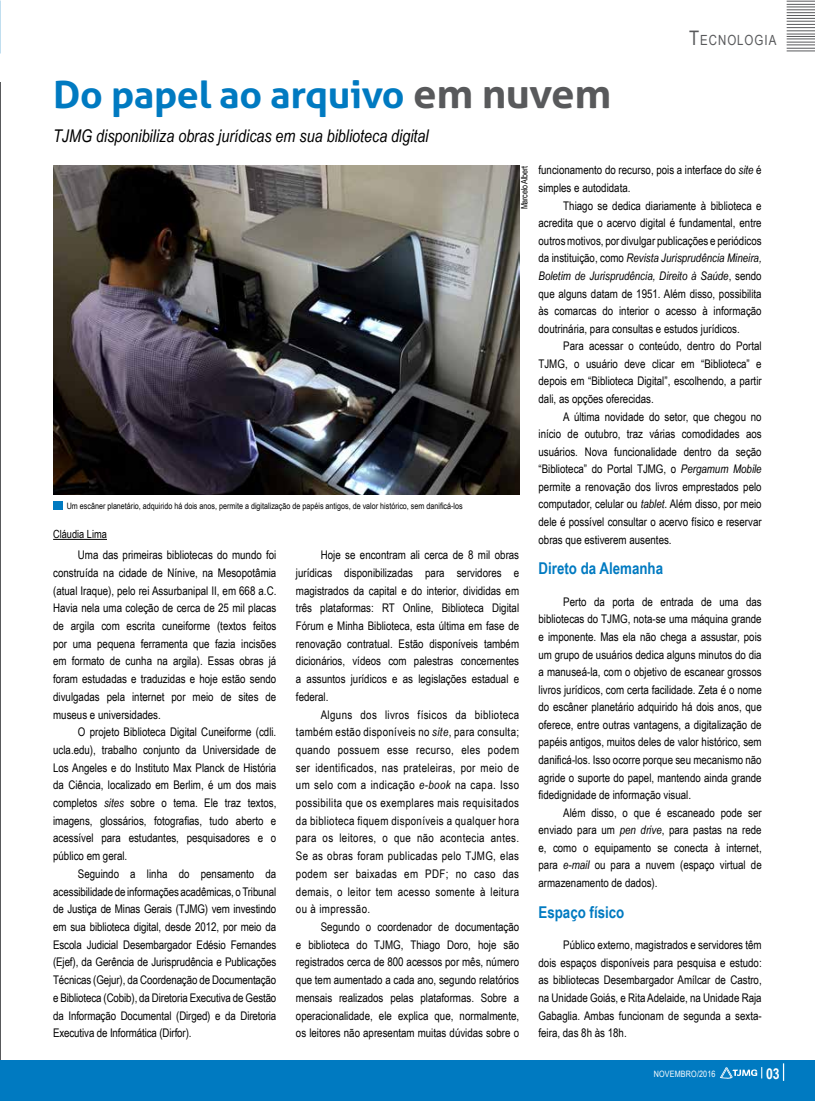
<style>
.page{position:relative;width:815px;height:1101px;background:#fff}
.page>*{position:absolute;margin:0;border:0;box-sizing:border-box;transform-origin:0 0}
.t1{font:700 37.5px "Aller";letter-spacing:-.01em;color:#007ac1;scale:1.05 1}
.t2{font:italic 17.5px "Arial Narrow";color:#000}
.t3{font:700 16.25px "Arial Narrow";color:#007ac1}
.t4{font:700 15px "Arial Narrow";color:#fff}
.t5{font:14px "Arial Narrow";letter-spacing:.07em;color:#58595b}
.t6{font:11.88px/17.8px "Arial Narrow";color:#000;text-align:justify}
.t7{font:11.25px "Arial Narrow";color:#000}
.t8{font:8.75px "Arial Narrow";color:#000}
.t9{font:8.75px "Arial Narrow";letter-spacing:-.02em;color:#000}
.t10{font:8.75px "Arial Narrow";letter-spacing:.02em;color:#fff}
.s1{font-size:40px;color:#58595b}
.s2{font-size:20px}
.s3{font-style:italic}
</style>
<div class="page">
<hr style="left:0;top:83px;width:1px;height:978px;background:#58595b">
<svg style="left:787px;top:1px;width:28px;height:51px"></svg>
<div style="left:0;top:1060px;width:815px;height:40px;background:#007ac1"></div>
<svg style="left:720px;top:1067px;width:42px;height:11px"></svg>
<svg style="left:783px;top:1063px;width:1px;height:17px"></svg>
<img style="left:53px;top:165px;width:466px;height:329px">
<div style="left:53px;top:500px;width:9px;height:9px;background:#007ac1"></div>
<hr style="left:53px;top:539px;width:54px;height:1px;background:#000">
<h1 class="t1" style="left:53px;top:71px;width:533px">Do papel ao arquivo <span class="s1">em nuvem</span></h1>
<h2 class="t2" style="left:53px;top:124px;width:377px">TJMG disponibiliza obras jurídicas em sua biblioteca digital</h2>
<p class="t5" style="left:689px;top:29px;width:89px"><span class="s2">T</span>ECNOLOGIA</p>
<p class="t9" style="left:518px;top:209px;width:45px;rotate:-90deg">Marcelo Albert</p>
<p class="t8" style="left:67px;top:499px;width:398px">Um escâner planetário, adquirido há dois anos, permite a digitalização de papéis antigos, de valor histórico, sem danificá-los</p>
<p class="t7" style="left:53px;top:526px;width:55px">Cláudia Lima</p>
<p class="t6" style="left:53px;top:545px;width:225px;text-indent:25px">Uma das primeiras bibliotecas do mundo foi construída na cidade de Nínive, na Mesopotâmia (atual Iraque), pelo rei Assurbanipal II, em 668 a.C.<br>Havia nela uma coleção de cerca de 25 mil placas de argila com escrita cuneiforme (textos feitos por uma pequena ferramenta que fazia incisões em formato de cunha na argila). Essas obras já foram estudadas e traduzidas e hoje estão sendo divulgadas pela internet por meio de sites de museus e universidades.</p>
<p class="t6" style="left:53px;top:722px;width:225px;text-indent:25px">O projeto Biblioteca Digital Cuneiforme (cdli. ucla.edu), trabalho conjunto da Universidade de Los Angeles e do Instituto Max Planck de História da Ciência, localizado em Berlim, é um dos mais completos <span class="s3">sites</span> sobre o tema. Ele traz textos, imagens, glossários, fotografias, tudo aberto e acessível para estudantes, pesquisadores e o público em geral.</p>
<p class="t6" style="left:53px;top:864px;width:225px;text-indent:25px">Seguindo a linha do pensamento da acessibilidade de informações acadêmicas, o Tribunal de Justiça de Minas Gerais (TJMG) vem investindo em sua biblioteca digital, desde 2012, por meio da Escola Judicial Desembargador Edésio Fernandes (Ejef), da Gerência de Jurisprudência e Publicações Técnicas (Gejur), da Coordenação de Documentação e Biblioteca (Cobib), da Diretoria Executiva de Gestão da Informação Documental (Dirged) e da Diretoria Executiva de Informática (Dirfor).</p>
<p class="t6" style="left:296px;top:545px;width:225px;text-indent:25px">Hoje se encontram ali cerca de 8 mil obras jurídicas disponibilizadas para servidores e magistrados da capital e do interior, divididas em três plataformas: RT Online, Biblioteca Digital Fórum e Minha Biblioteca, esta última em fase de renovação contratual. Estão disponíveis também dicionários, vídeos com palestras concernentes a assuntos jurídicos e as legislações estadual e federal.</p>
<p class="t6" style="left:296px;top:704px;width:225px;text-indent:25px">Alguns dos livros físicos da biblioteca também estão disponíveis no <span class="s3">site</span>, para consulta; quando possuem esse recurso, eles podem ser identificados, nas prateleiras, por meio de um selo com a indicação <span class="s3">e-book</span> na capa. Isso possibilita que os exemplares mais requisitados da biblioteca fiquem disponíveis a qualquer hora para os leitores, o que não acontecia antes.<br>Se as obras foram publicadas pelo TJMG, elas podem ser baixadas em PDF; no caso das demais, o leitor tem acesso somente à leitura ou à impressão.</p>
<p class="t6" style="left:296px;top:917px;width:225px;text-indent:25px">Segundo o coordenador de documentação e biblioteca do TJMG, Thiago Doro, hoje são registrados cerca de 800 acessos por mês, número que tem aumentado a cada ano, segundo relatórios mensais realizados pelas plataformas. Sobre a operacionalidade, ele explica que, normalmente, os leitores não apresentam muitas dúvidas sobre o</p>
<p class="t6" style="left:538px;top:161px;width:225px">funcionamento do recurso, pois a interface do <span class="s3">site</span> é simples e autodidata.</p>
<p class="t6" style="left:538px;top:196px;width:225px;text-indent:25px">Thiago se dedica diariamente à biblioteca e acredita que o acervo digital é fundamental, entre outros motivos, por divulgar publicações e periódicos da instituição, como <span class="s3">Revista Jurisprudência Mineira, Boletim de Jurisprudência, Direito à Saúde</span>, sendo que alguns datam de 1951. Além disso, possibilita às comarcas do interior o acesso à informação doutrinária, para consultas e estudos jurídicos.</p>
<p class="t6" style="left:538px;top:337px;width:225px;text-indent:25px">Para acessar o conteúdo, dentro do Portal TJMG, o usuário deve clicar em “Biblioteca” e depois em “Biblioteca Digital”, escolhendo, a partir dali, as opções oferecidas.</p>
<p class="t6" style="left:538px;top:407px;width:225px;text-indent:25px">A última novidade do setor, que chegou no início de outubro, traz várias comodidades aos usuários. Nova funcionalidade dentro da seção “Biblioteca” do Portal TJMG, o <span class="s3">Pergamum Mobile </span>permite a renovação dos livros emprestados pelo computador, celular ou <span class="s3">tablet</span>. Além disso, por meio dele é possível consultar o acervo físico e reservar obras que estiverem ausentes.</p>
<h3 class="t3" style="left:538px;top:556px;width:126px">Direto da Alemanha</h3>
<p class="t6" style="left:538px;top:592px;width:225px;text-indent:25px">Perto da porta de entrada de uma das bibliotecas do TJMG, nota-se uma máquina grande e imponente. Mas ela não chega a assustar, pois um grupo de usuários dedica alguns minutos do dia a manuseá-la, com o objetivo de escanear grossos livros jurídicos, com certa facilidade. Zeta é o nome do escâner planetário adquirido há dois anos, que oferece, entre outras vantagens, a digitalização de papéis antigos, muitos deles de valor histórico, sem danificá-los. Isso ocorre porque seu mecanismo não agride o suporte do papel, mantendo ainda grande fidedignidade de informação visual.</p>
<p class="t6" style="left:538px;top:803px;width:225px;text-indent:25px">Além disso, o que é escaneado pode ser enviado para um <span class="s3">pen drive</span>, para pastas na rede e, como o equipamento se conecta à internet, para <span class="s3">e-mail</span> ou para a nuvem (espaço virtual de armazenamento de dados).</p>
<h3 class="t3" style="left:538px;top:899px;width:87px">Espaço físico</h3>
<p class="t6" style="left:538px;top:935px;width:225px;text-indent:25px">Público externo, magistrados e servidores têm dois espaços disponíveis para pesquisa e estudo: as bibliotecas Desembargador Amílcar de Castro, na Unidade Goiás, e Rita Adelaide, na Unidade Raja Gabaglia. Ambas funcionam de segunda a sexta&shy;feira, das 8h às 18h.</p>
<p class="t10" style="left:654px;top:1066px;width:63px">NOVEMBRO/2016</p>
<p class="t4" style="left:766px;top:1061px;width:15px">03</p>
</div>
